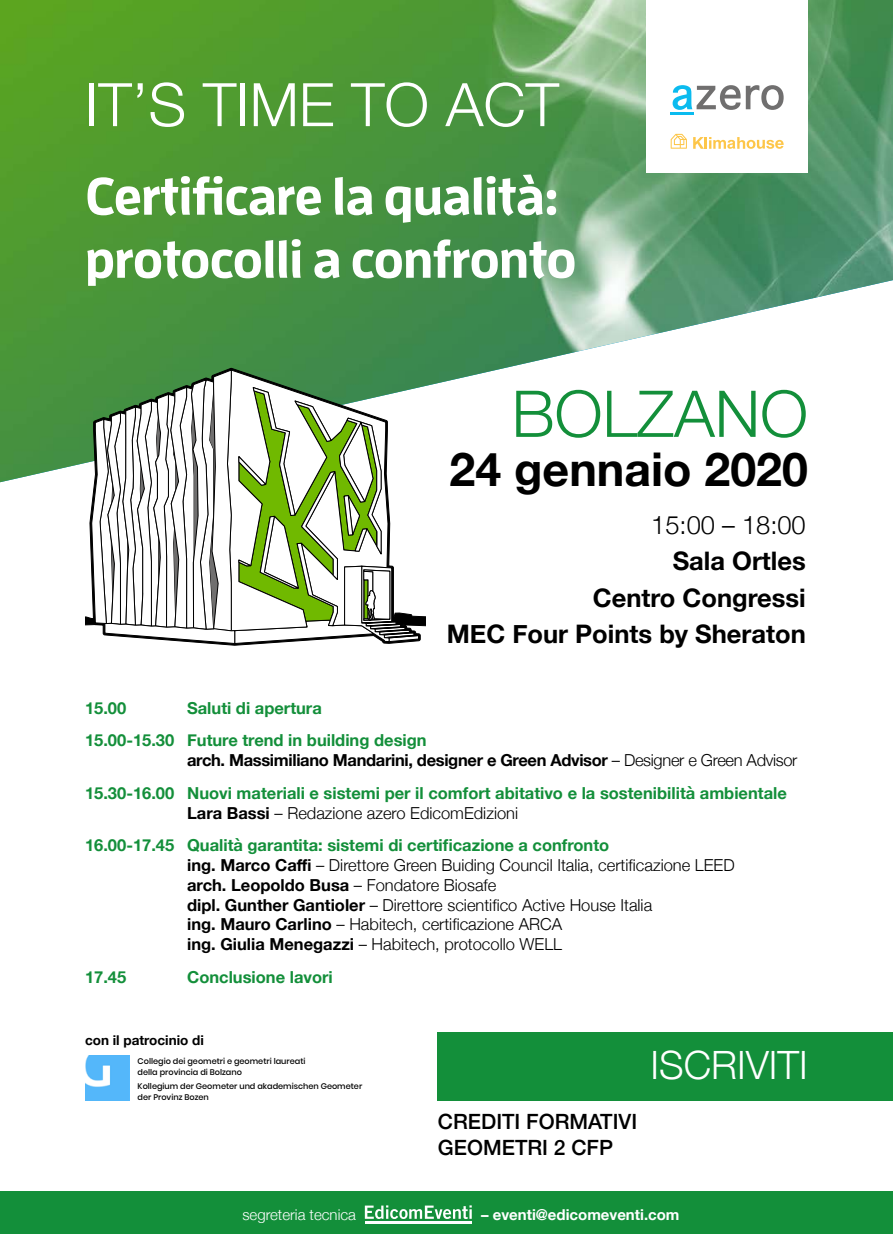
<style>
.page{position:relative;width:893px;height:1234px;background:#fff}
.page>*{position:absolute;margin:0;border:0;box-sizing:border-box;transform-origin:0 0}
.t1{font:300 64.5px "Helvetica Neue";color:#138f3a}
.t2{font:300 60px "Helvetica Neue";color:#fff}
.t3{font:700 52.5px/63px "Enzo OT";letter-spacing:-.02em;color:#fff}
.t4{font:700 46.5px "Helvetica Neue";color:#000}
.t5{font:300 39px "Helvetica Neue";color:#fff}
.t6{font:700 25.5px/36px "Helvetica Neue";color:#000;text-align:right}
.t7{font:300 25.5px "Helvetica Neue";color:#000}
.t8{font:500 21px/25.5px "Helvetica Neue";color:#000}
.t9{font:700 16.5px/32.5px "Helvetica Neue";color:#138f3a}
.t10{font:300 16.5px/19.8px "Helvetica Neue";color:#000}
.t11{font:700 15px "Helvetica Neue";color:#fff}
.t12{font:300 15px "Helvetica Neue";color:#fff}
.t13{font:700 13.5px "Helvetica Neue";color:#000}
.t14{font:500 8.1px/10.8px "Poppins";color:#000}
.s1{color:#000}
.s2{font-weight:300;color:#000}
.s3{font-weight:700}
</style>
<div class="page">
<div style="left:438px;top:1031px;width:455px;height:68px;background:#138f3a"></div>
<img style="left:0;top:0;width:893px;height:482px">
<div style="left:646px;top:0;width:162px;height:173px;background:#fff"></div>
<div style="left:0;top:1191px;width:893px;height:42px;background:#138f3a"></div>
<svg style="left:365px;top:1205px;width:107px;height:13px"></svg>
<hr style="left:365px;top:1220px;width:107px;height:2px;background:#fff">
<svg style="left:85px;top:367px;width:340px;height:276px"></svg>
<svg style="left:673px;top:85px;width:111px;height:25px"></svg>
<hr style="left:671px;top:112px;width:23px;height:3px;background:#0bbbef">
<svg style="left:671px;top:134px;width:16px;height:15px"></svg>
<svg style="left:693px;top:137px;width:91px;height:12px"></svg>
<img style="left:85px;top:1055px;width:45px;height:44px">
<h2 class="t2" style="left:85px;top:56px;width:475px">IT’S TIME TO ACT</h2>
<h3 class="t3" style="left:85px;top:163px;width:493px">Certificare la qualità: protocolli a confronto</h3>
<h1 class="t1" style="left:512px;top:362px;width:298px">BOLZANO</h1>
<h3 class="t4" style="left:450px;top:433px;width:360px">24 gennaio 2020</h3>
<h3 class="t7" style="left:651px;top:504px;width:156px">15:00 – 18:00</h3>
<h3 class="t6" style="left:447px;top:544px;width:360px">Sala Ortles<br>Centro Congressi<br>MEC Four Points by Sheraton</h3>
<p class="t9" style="left:85px;top:692px;width:343px;text-align:center">Saluti di apertura<br>15.00-15.30 Future trend in building design</p>
<p class="t9" style="left:85px;top:744px;width:714px;text-indent:102px"><span class="s1">arch. Massimiliano Mandarini, designer e Green Advisor</span> <span class="s2">– Designer e Green Advisor<br></span>15.30-16.00 Nuovi materiali e sistemi per il comfort abitativo e la sostenibilità ambientale</p>
<p class="t9" style="left:85px;top:796px;width:526px;text-indent:102px"><span class="s1">Lara Bassi</span> <span class="s2">– Redazione azero EdicomEdizioni<br></span>16.00-17.45 Qualità garantita: sistemi di certificazione a confronto</p>
<p class="t10" style="left:187px;top:853px;width:549px"><span class="s3">ing. Marco Caffi</span> – Direttore Green Buiding Council Italia, certificazione LEED <span class="s3">arch. Leopoldo Busa</span> – Fondatore Biosafe<br><span class="s3">dipl. Gunther Gantioler</span> – Direttore scientifico Active House Italia<br><span class="s3">ing. Mauro Carlino</span> – Habitech, certificazione ARCA<br><span class="s3">ing. Giulia Menegazzi</span> – Habitech, protocollo WELL</p>
<p class="t9" style="left:85px;top:960px;width:43px">17.45</p>
<p class="t9" style="left:187px;top:960px;width:147px">Conclusione lavori</p>
<p class="t9" style="left:85px;top:692px;width:43px">15.00</p>
<p class="t13" style="left:85px;top:1029px;width:120px">con il patrocinio di</p>
<p class="t14" style="left:138px;top:1055px;width:169px">Collegio dei geometri e geometri laureati della provincia di Bolzano</p>
<p class="t14" style="left:138px;top:1080px;width:226px">Kollegium der Geometer und akademischen Geometer der Provinz Bozen</p>
<p class="t8" style="left:438px;top:1107px;width:201px">CREDITI FORMATIVI<br>GEOMETRI 2 CFP</p>
<h3 class="t5" style="left:650px;top:1033px;width:159px">ISCRIVITI</h3>
<p class="t12" style="left:242px;top:1201px;width:115px">segreteria tecnica</p>
<p class="t11" style="left:481px;top:1201px;width:200px">– eventi@edicomeventi.com</p>
</div>
